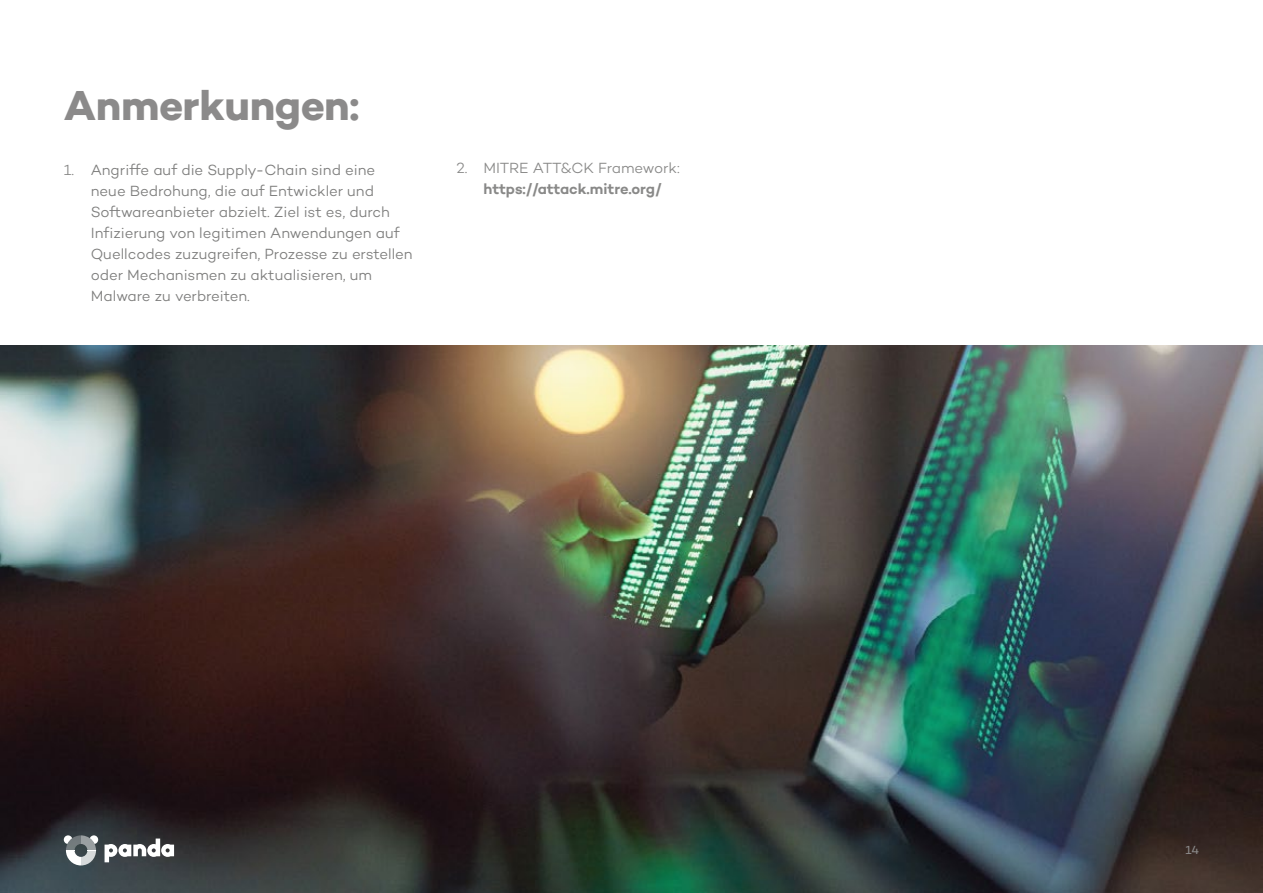
<style>
.page{position:relative;width:1263px;height:893px;background:#fff}
.page>*{position:absolute;margin:0;border:0;box-sizing:border-box;transform-origin:0 0}
.t1{font:700 42.45px "Campton";letter-spacing:-.01em;color:#8b8a8a}
.t2{font:300 15px/21px "Campton";letter-spacing:-.005em;color:#7c7c7b}
.t3{font:600 15px "Campton";letter-spacing:-.005em;color:#898988}
.t4{font:300 15px "Campton";letter-spacing:-.01em;color:#898988}
.t5{font:12px "Campton";color:#8b8a8a}
.s1{color:#898988}
</style>
<div class="page">
<img style="left:0;top:346px;width:1263px;height:547px">
<svg style="left:64px;top:835px;width:34px;height:30px"></svg>
<svg style="left:105px;top:838px;width:69px;height:24px"></svg>
<h1 class="t1" style="left:64px;top:79px;width:297px">Anmerkungen:</h1>
<p class="t2" style="left:91px;top:160px;width:323px;text-indent:-27px"><span class="s1">1.</span> Angriffe auf die Supply-Chain sind eine neue Bedrohung, die auf Entwickler und Softwareanbieter abzielt. Ziel ist es, durch Infizierung von legitimen Anwendungen auf Quellcodes zuzugreifen, Prozesse zu erstellen oder Mechanismen zu aktualisieren, um Malware zu verbreiten.</p>
<p class="t4" style="left:456px;top:158px;width:225px">2. MITRE ATT&amp;CK Framework:</p>
<p class="t3" style="left:483px;top:179px;width:179px">https://attack.mitre.org/</p>
<p class="t5" style="left:1185px;top:842px;width:15px">14</p>
</div>
